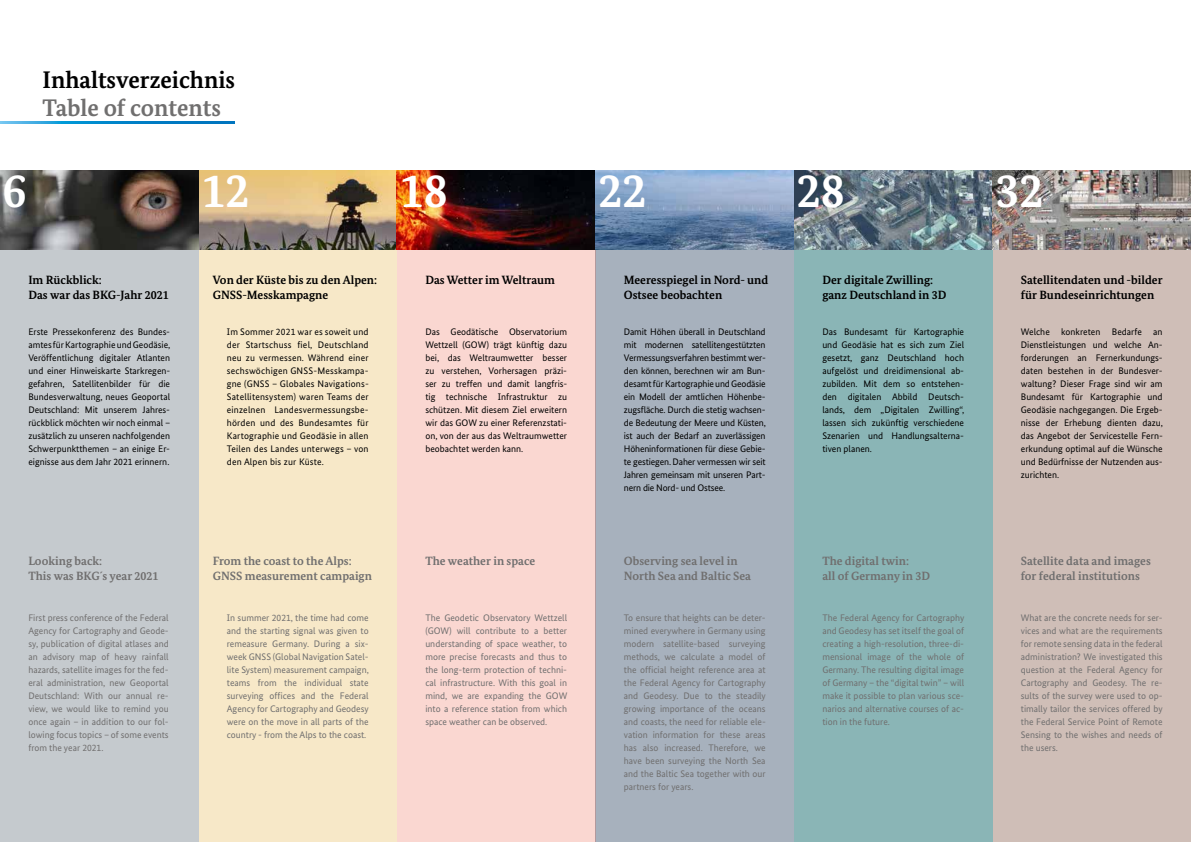
<style>
.page{position:relative;width:1191px;height:842px;background:#fff}
.page>*{position:absolute;margin:0;border:0;box-sizing:border-box;transform-origin:0 0}
.t1{font:700 48px "Bundes Serif";color:#fff}
.t2{font:700 24px "Bundes Serif";color:#000}
.t3{font:700 24px "Bundes Serif";color:#706f6f}
.t4{font:700 12px/14.4px "Bundes Serif";color:#000}
.t5{font:700 12px/14.4px "Bundes Serif";color:#706f6f}
.t6{font:9.5px/13px "Bundes Sans";color:#000;text-align:justify}
.t7{font:9.5px/13px "Bundes Sans";color:#706f6f;text-align:justify}
</style>
<div class="page">
<svg style="left:0;top:122px;width:234px;height:1px"></svg>
<div style="left:992px;top:170px;width:199px;height:672px;background:#cfbeb7"></div>
<div style="left:794px;top:170px;width:198px;height:672px;background:#8ab5b6"></div>
<div style="left:595px;top:170px;width:199px;height:672px;background:#a7b1bd"></div>
<div style="left:397px;top:170px;width:198px;height:672px;background:#fad7d1"></div>
<div style="left:198px;top:170px;width:199px;height:672px;background:#f7e8c8"></div>
<div style="left:0;top:170px;width:198px;height:672px;background:#c5cace"></div>
<img style="left:0;top:170px;width:1191px;height:79px">
<h2 class="t2" style="left:43px;top:65px;width:194px">Inhaltsverzeichnis</h2>
<h2 class="t3" style="left:43px;top:93px;width:180px">Table of contents</h2>
<h1 class="t1" style="left:3px;top:162px;width:26px">6</h1>
<h1 class="t1" style="left:201px;top:162px;width:49px">12</h1>
<h1 class="t1" style="left:400px;top:162px;width:49px">18</h1>
<h1 class="t1" style="left:598px;top:162px;width:49px">22</h1>
<h1 class="t1" style="left:797px;top:162px;width:49px">28</h1>
<h1 class="t1" style="left:995px;top:162px;width:49px">32</h1>
<p class="t4" style="left:28px;top:273px;width:142px">Im Rückblick:<br>Das war das BKG-Jahr 2021</p>
<p class="t6" style="left:28px;top:325px;width:143px">Erste Pressekonferenz des Bundes&shy;amtes für Kartographie und Geodäsie, Veröffentlichung digitaler Atlanten und einer Hinweiskarte Starkregen&shy;gefahren, Satellitenbilder für die Bundesverwaltung, neues Geoportal Deutschland: Mit unserem Jahres&shy;rückblick möchten wir noch einmal – zusätzlich zu unseren nachfolgenden Schwerpunktthemen – an einige Er&shy;eignisse aus dem Jahr 2021 erinnern.</p>
<p class="t5" style="left:28px;top:554px;width:132px">Looking back:<br>This was BKG´s year 2021</p>
<p class="t7" style="left:28px;top:611px;width:142px">First press conference of the Federal Agency for Cartography and Geode&shy;sy, publication of digital atlases and an advisory map of heavy rainfall hazards, satellite images for the fed&shy;eral administration, new Geoportal Deutschland: With our annual re&shy;view, we would like to remind you once again – in addition to our fol&shy;lowing focus topics – of some events from the year 2021.</p>
<p class="t4" style="left:213px;top:273px;width:166px">Von der Küste bis zu den Alpen:<br>GNSS-Messkampagne</p>
<p class="t4" style="left:425px;top:273px;width:131px">Das Wetter im Weltraum</p>
<p class="t4" style="left:624px;top:273px;width:146px">Meeresspiegel in Nord- und<br>Ostsee beobachten</p>
<p class="t4" style="left:822px;top:273px;width:126px">Der digitale Zwilling: ganz Deutschland in 3D</p>
<p class="t4" style="left:1020px;top:273px;width:143px">Satellitendaten und -bilder für Bundeseinrichtungen</p>
<p class="t6" style="left:227px;top:325px;width:143px">Im Sommer 2021 war es soweit und der Startschuss fiel, Deutschland neu zu vermessen. Während einer sechswöchigen GNSS-Messkampa&shy;gne (GNSS – Globales Navigations-Satellitensystem) waren Teams der einzelnen Landesvermessungsbe&shy;hörden und des Bundesamtes für Kartographie und Geodäsie in allen Teilen des Landes unterwegs – von den Alpen bis zur Küste.</p>
<p class="t5" style="left:213px;top:554px;width:161px">From the coast to the Alps:<br>GNSS measurement campaign</p>
<p class="t7" style="left:227px;top:611px;width:143px">In summer 2021, the time had come and the starting signal was given to remeasure Germany. During a six&shy;week GNSS (Global Navigation Satel&shy;lite System) measurement campaign, teams from the individual state surveying offices and the Federal Agency for Cartography and Geodesy were on the move in all parts of the country - from the Alps to the coast.</p>
<p class="t6" style="left:425px;top:325px;width:143px">Das Geodätische Observatorium Wettzell (GOW) trägt künftig dazu bei, das Weltraumwetter besser zu verstehen, Vorhersagen präzi&shy;ser zu treffen und damit langfris&shy;tig technische Infrastruktur zu schützen. Mit diesem Ziel erweitern wir das GOW zu einer Referenzstati&shy;on, von der aus das Weltraumwetter beobachtet werden kann.</p>
<p class="t5" style="left:425px;top:554px;width:111px">The weather in space</p>
<p class="t7" style="left:425px;top:611px;width:143px">The Geodetic Observatory Wettzell (GOW) will contribute to a better understanding of space weather, to more precise forecasts and thus to the long-term protection of techni&shy;cal infrastructure. With this goal in mind, we are expanding the GOW into a reference station from which space weather can be observed.</p>
<p class="t6" style="left:624px;top:325px;width:143px">Damit Höhen überall in Deutschland mit modernen satellitengestützten Vermessungsverfahren bestimmt wer&shy;den können, berechnen wir am Bun&shy;desamt für Kartographie und Geodäsie ein Modell der amtlichen Höhenbe&shy;zugsfläche. Durch die stetig wachsen&shy;de Bedeutung der Meere und Küsten, ist auch der Bedarf an zuverlässigen Höheninformationen für diese Gebie&shy;te gestiegen. Daher vermessen wir seit Jahren gemeinsam mit unseren Part&shy;nern die Nord- und Ostsee.</p>
<p class="t5" style="left:624px;top:554px;width:129px">Observing sea level in<br>North Sea and Baltic Sea</p>
<p class="t7" style="left:624px;top:611px;width:143px">To ensure that heights can be deter&shy;mined everywhere in Germany using modern satellite-based surveying methods, we calculate a model of the official height reference area at the Federal Agency for Cartography and Geodesy. Due to the steadily growing importance of the oceans and coasts, the need for reliable ele&shy;vation information for these areas has also increased. Therefore, we have been surveying the North Sea and the Baltic Sea together with our partners for years.</p>
<p class="t6" style="left:822px;top:325px;width:143px">Das Bundesamt für Kartographie und Geodäsie hat es sich zum Ziel gesetzt, ganz Deutschland hoch aufgelöst und dreidimensional ab&shy;zubilden. Mit dem so entstehen&shy;den digitalen Abbild Deutsch&shy;lands, dem „Digitalen Zwilling“, lassen sich zukünftig verschiedene Szenarien und Handlungsalterna&shy;tiven planen.</p>
<p class="t5" style="left:822px;top:554px;width:109px">The digital twin:<br>all of Germany in 3D</p>
<p class="t7" style="left:822px;top:611px;width:143px">The Federal Agency for Cartography and Geodesy has set itself the goal of creating a high-resolution, three-di&shy;mensional image of the whole of Germany. The resulting digital image of Germany – the “digital twin” – will make it possible to plan various sce&shy;narios and alternative courses of ac&shy;tion in the future.</p>
<p class="t6" style="left:1020px;top:325px;width:143px">Welche konkreten Bedarfe an Dienstleistungen und welche An&shy;forderungen an Fernerkundungs&shy;daten bestehen in der Bundesver&shy;waltung? Dieser Frage sind wir am Bundesamt für Kartographie und Geodäsie nachgegangen. Die Ergeb&shy;nisse der Erhebung dienten dazu, das Angebot der Servicestelle Fern&shy;erkundung optimal auf die Wünsche und Bedürfnisse der Nutzenden aus&shy;zurichten.</p>
<p class="t5" style="left:1020px;top:554px;width:131px">Satellite data and images for federal institutions</p>
<p class="t7" style="left:1020px;top:611px;width:143px">What are the concrete needs for ser&shy;vices and what are the requirements for remote sensing data in the federal administration? We investigated this question at the Federal Agency for Cartography and Geodesy. The re&shy;sults of the survey were used to op&shy;timally tailor the services offered by the Federal Service Point of Remote Sensing to the wishes and needs of the users.</p>
</div>
